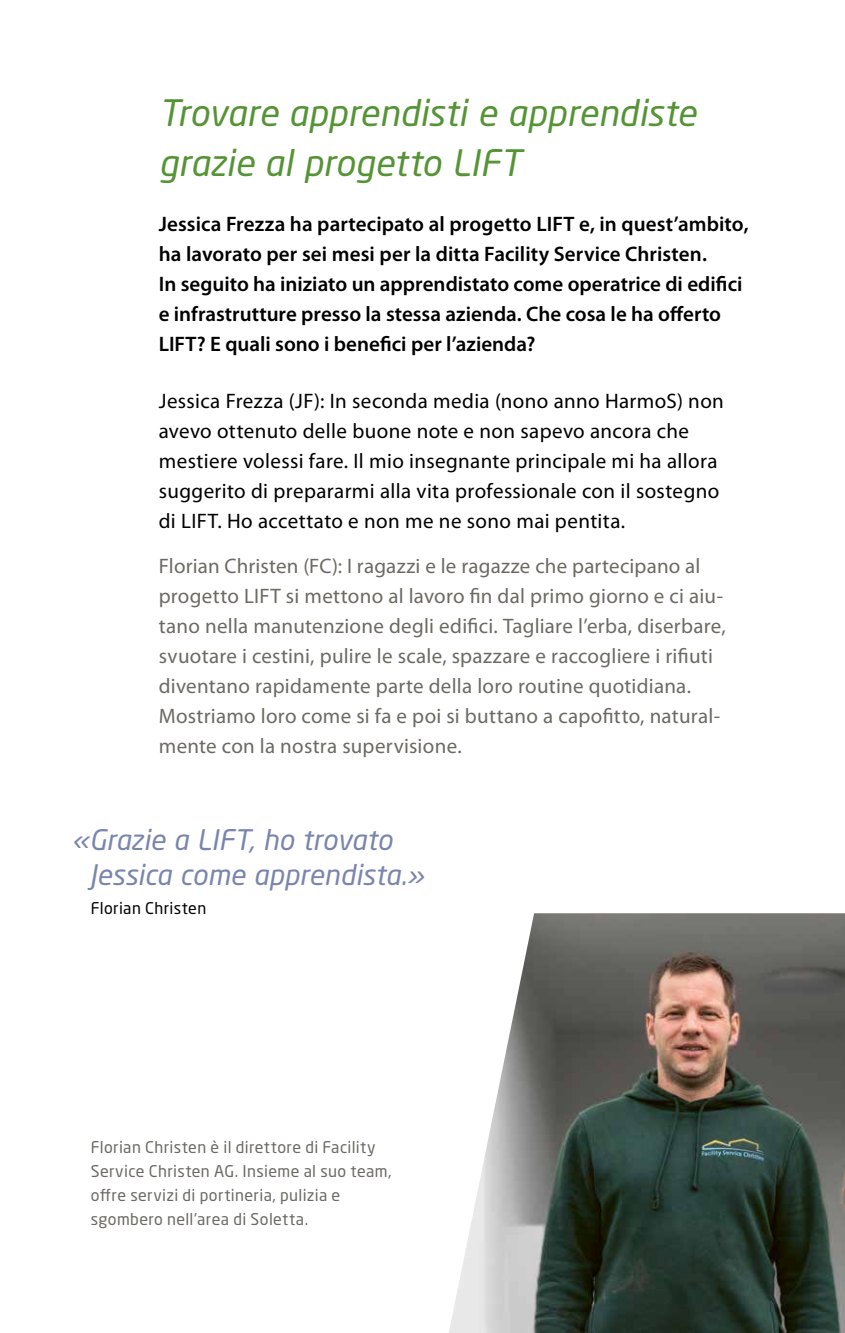
<style>
.page{position:relative;width:845px;height:1333px;background:#fff}
.page>*{position:absolute;margin:0;border:0;box-sizing:border-box;transform-origin:0 0}
.t1{font:italic 36px/50px "Neo Sans Pro";letter-spacing:.005em;color:#559435}
.t2{font:italic 28px/35px "Neo Sans Pro";color:#7a85ae}
.t3{font:21px/30px "Myriad Pro";letter-spacing:.01em;color:#6c6a63}
.t4{font:600 21px/30px "Myriad Pro";color:#000}
.t5{font:21px/30px "Myriad Pro";letter-spacing:.02em;color:#000}
.t6{font:16px/24px "Neo Sans Pro";letter-spacing:.02em;color:#6c6a63}
.t7{font:16px "Neo Sans Pro";letter-spacing:.025em;color:#000}
</style>
<div class="page">
<img style="left:449px;top:913px;width:396px;height:419px">
<h1 class="t1" style="left:159px;top:87px;width:539px">Trovare apprendisti e apprendiste grazie al progetto LIFT</h1>
<p class="t4" style="left:159px;top:209px;width:591px">Jessica Frezza ha partecipato al progetto LIFT e, in quest’ambito, ha lavorato per sei mesi per la ditta Facility Service Christen.<br>In seguito ha iniziato un apprendistato come operatrice di edifici e infrastrutture presso la stessa azienda. Che cosa le ha offerto LIFT? E quali sono i benefici per l’azienda?</p>
<p class="t5" style="left:159px;top:385px;width:567px">Jessica Frezza (JF): In seconda media (nono anno HarmoS) non avevo ottenuto delle buone note e non sapevo ancora che mestiere volessi fare. Il mio insegnante principale mi ha allora suggerito di prepararmi alla vita professionale con il sostegno di LIFT. Ho accettato e non me ne sono mai pentita.</p>
<p class="t3" style="left:159px;top:550px;width:568px">Florian Christen (FC): I ragazzi e le ragazze che partecipano al progetto LIFT si mettono al lavoro fin dal primo giorno e ci aiu&shy;tano nella manutenzione degli edifici. Tagliare l’erba, diserbare, svuotare i cestini, pulire le scale, spazzare e raccogliere i rifiuti diventano rapidamente parte della loro routine quotidiana.<br>Mostriamo loro come si fa e poi si buttano a capofitto, natural&shy;mente con la nostra supervisione.</p>
<h2 class="t2" style="left:89px;top:821px;width:336px;text-indent:-17px">«Grazie a LIFT, ho trovato<br>Jessica come apprendista.»</h2>
<p class="t7" style="left:91px;top:898px;width:117px">Florian Christen</p>
<p class="t6" style="left:91px;top:1134px;width:302px">Florian Christen è il direttore di Facility Service Christen AG. Insieme al suo team, offre servizi di portineria, pulizia e sgombero nell’area di Soletta.</p>
</div>
